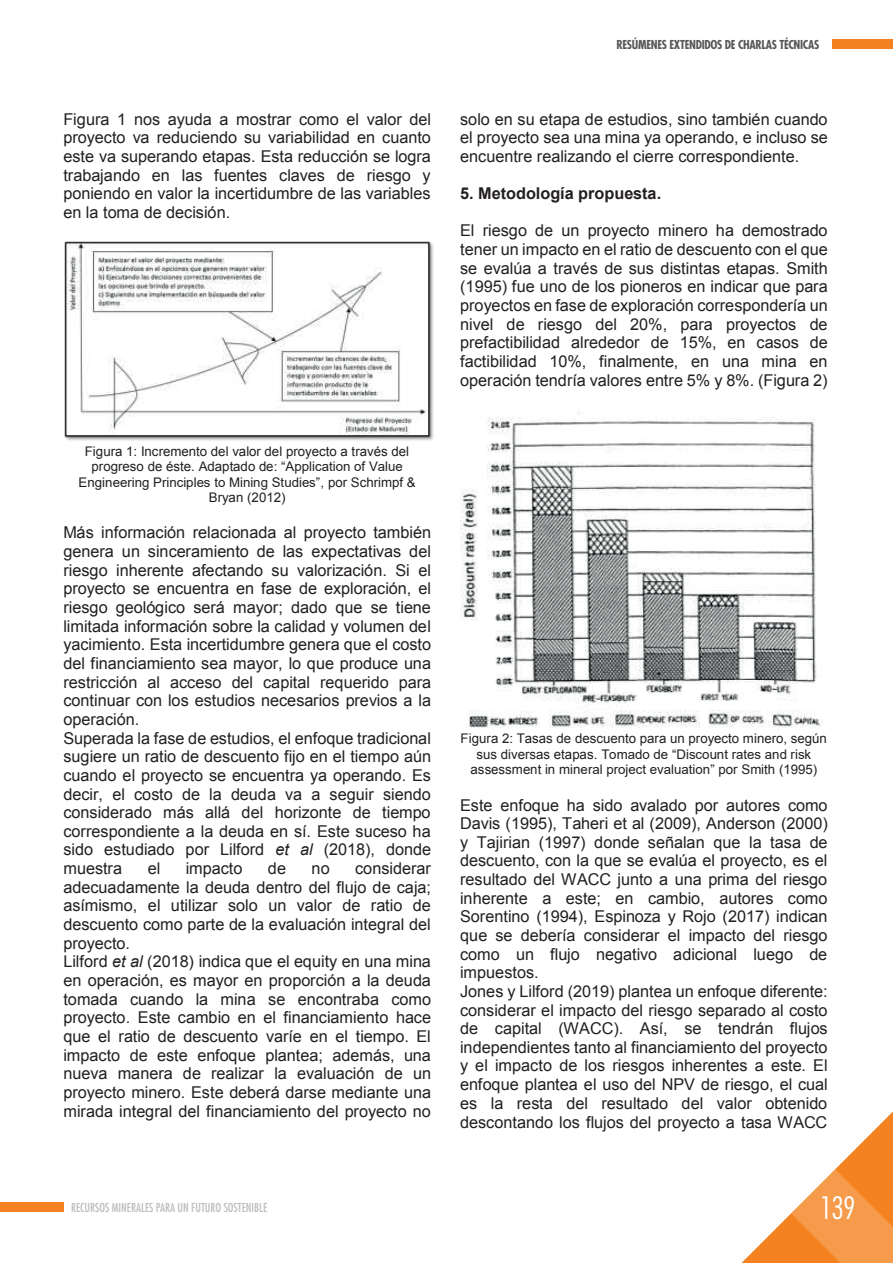
<style>
.page{position:relative;width:893px;height:1263px;background:#fff}
.page>*{position:absolute;margin:0;border:0;box-sizing:border-box;transform-origin:0 0}
.t1{font:300 condensed 30px "Futura Std";color:#fff}
.t2{font:16.2px/18.6px "Arial";color:#231f20;text-align:justify}
.t3{font:700 16.2px "Arial";color:#231f20}
.t4{font:13.2px/15.3px "Arial";letter-spacing:.005em;color:#231f20;text-align:center}
.t5{font:condensed 12px "Futura Std";color:#bcbdc0}
.t6{font:700 condensed 12px "Futura Std";letter-spacing:-.025em;color:#57585a}
.s1{font-style:inherit}
.s2{font-style:italic}
</style>
<div class="page">
<div style="left:833px;top:39px;width:60px;height:10px;background:#f58220"></div>
<svg style="left:741px;top:1111px;width:152px;height:152px"></svg>
<div style="left:0;top:1201px;width:63px;height:10px;background:#f58220"></div>
<img style="left:64px;top:241px;width:370px;height:200px">
<img style="left:460px;top:417px;width:362px;height:311px">
<p class="t2" style="left:63px;top:110px;width:369px">Figura 1 nos ayuda a mostrar como el valor del proyecto va reduciendo su variabilidad en cuanto este va superando etapas. Esta reducción se logra trabajando en las fuentes claves de riesgo y poniendo en valor la incertidumbre de las variables en la toma de decisión.</p>
<p class="t4" style="left:79px;top:444px;width:339px">Figura 1: Incremento del valor del proyecto a través del progreso de éste. Adaptado de<span class="s1">: “Application of Value Engineering Principles to Mining Studies”,</span> por Schrimpf &amp; Bryan (2012)</p>
<p class="t2" style="left:63px;top:523px;width:369px;text-align:left">Más información relacionada al proyecto también genera un sinceramiento de las expectativas del riesgo inherente afectando su valorización. Si el proyecto se encuentra en fase de exploración, el riesgo geológico será mayor; dado que se tiene limitada información sobre la calidad y volumen del yacimiento. Esta incertidumbre genera que el costo del financiamiento sea mayor, lo que produce una restricción al acceso del capital requerido para continuar con los estudios necesarios previos a la operación.<br>Superada la fase de estudios, el enfoque tradicional sugiere un ratio de descuento fijo en el tiempo aún cuando el proyecto se encuentra ya operando. Es decir, el costo de la deuda va a seguir siendo considerado más allá del horizonte de tiempo correspondiente a la deuda en sí. Este suceso ha sido estudiado por Lilford <span class="s2">et al</span> (2018), donde muestra</p>
<p class="t2" style="left:63px;top:859px;width:369px;text-align:left;text-indent:292px">considerar adecuadamente la deuda dentro del flujo de caja; asímismo, el utilizar solo un valor de ratio de descuento como parte de la evaluación integral del proyecto.<br>Lilford <span class="s2">et al</span> (2018) indica que el equity en una mina en operación, es mayor en proporción a la deuda tomada cuando la mina se encontraba como proyecto. Este cambio en el financiamiento hace que el ratio de descuento varíe en el tiempo. El impacto de este enfoque plantea; además, una nueva manera de realizar la evaluación de un proyecto minero. Este deberá darse mediante una mirada integral del financiamiento del proyecto no</p>
<p class="t2" style="left:148px;top:859px;width:14px">el</p>
<p class="t2" style="left:186px;top:859px;width:58px">impacto</p>
<p class="t2" style="left:268px;top:859px;width:20px">de</p>
<p class="t2" style="left:312px;top:859px;width:20px">no</p>
<p class="t5" style="left:71px;top:1200px;width:198px">RECURSOS MINERALES PARA UN FUTURO SOSTENIBLE</p>
<p class="t6" style="left:616px;top:37px;width:205px">RESÚMENES EXTENDIDOS DE CHARLAS TÉCNICAS</p>
<p class="t2" style="left:460px;top:110px;width:369px">solo en su etapa de estudios, sino también cuando el proyecto sea una mina ya operando, e incluso se encuentre realizando el cierre correspondiente.</p>
<p class="t3" style="left:460px;top:183px;width:203px">5. Metodología propuesta.</p>
<p class="t2" style="left:460px;top:222px;width:369px">El riesgo de un proyecto minero ha demostrado tener un impacto en el ratio de descuento con el que se evalúa a través de sus distintas etapas. Smith (1995) fue uno de los pioneros en indicar que para proyectos en fase de exploración correspondería un nivel de riesgo del 20%, para proyectos de prefactibilidad alrededor de 15%, en casos de factibilidad 10%, finalmente, en una mina en operación tendría valores entre 5% y 8%. (Figura 2)</p>
<p class="t4" style="left:461px;top:731px;width:368px">Figura 2: Tasas de descuento para un proyecto minero, según sus diversas etapas. <span class="s1">Tomado de “Discount rates and risk </span>assessment in min<span class="s1">eral project evaluation”</span> por Smith (1995)</p>
<p class="t2" style="left:460px;top:796px;width:369px;text-align:left">Este enfoque ha sido avalado por autores como Davis (1995), Taheri et al (2009), Anderson (2000) y Tajirian (1997) donde señalan que la tasa de descuento, con la que se evalúa el proyecto, es el resultado del WACC junto a una prima del riesgo inherente a este; en cambio, autores como Sorentino (1994), Espinoza y Rojo (2017) indican que se debería considerar el impacto del riesgo como un flujo negativo adicional luego de impuestos.<br>Jones y Lilford (2019) plantea un enfoque diferente: considerar el impacto del riesgo separado al costo de capital (WACC). Así, se tendrán flujos independientes tanto al financiamiento del proyecto y el impacto de los riesgos inherentes a este. El enfoque plantea el uso del NPV de riesgo, el cual es la resta del resultado del valor obtenido descontando los flujos del proyecto a tasa WACC</p>
<h1 class="t1" style="left:820px;top:1190px;width:37px">139</h1>
</div>
